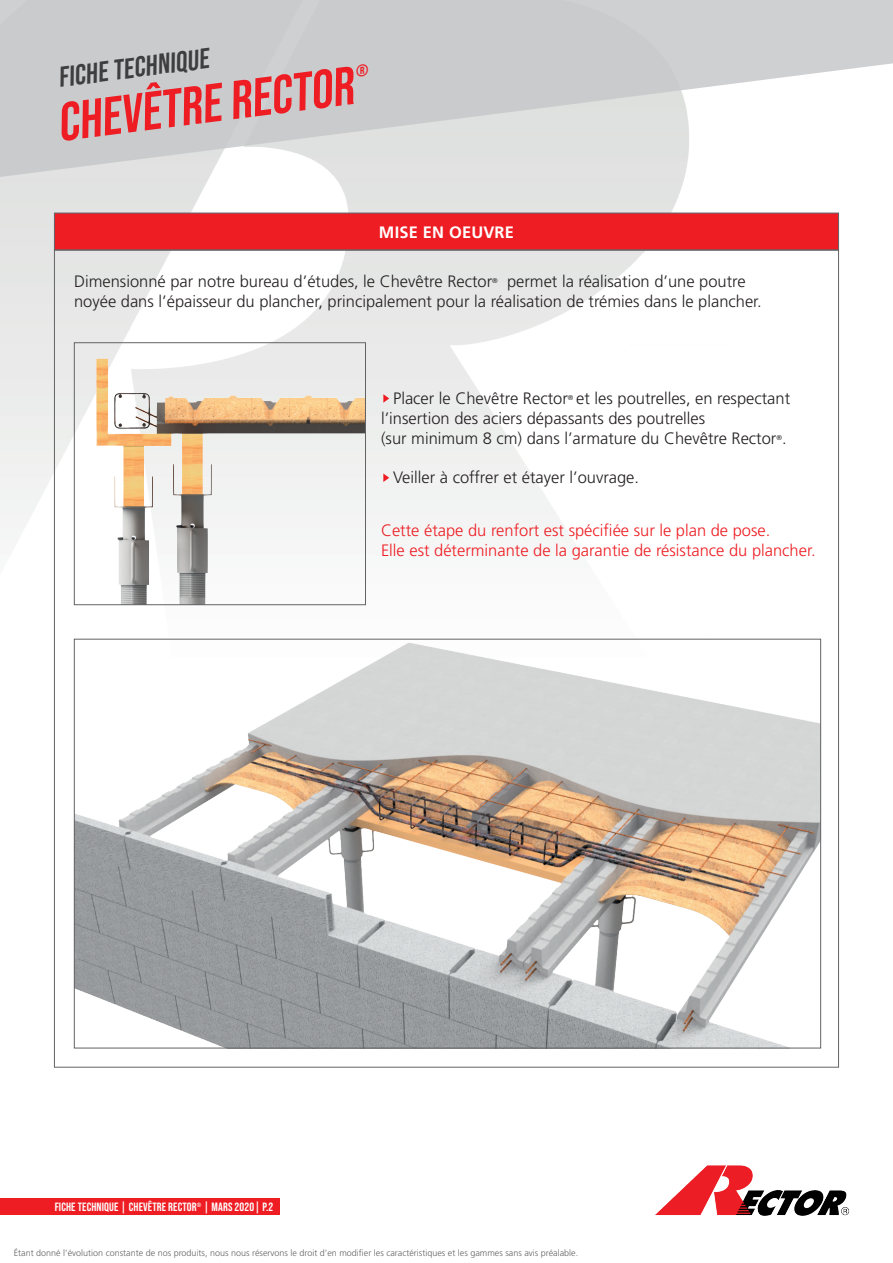
<style>
.page{position:relative;width:893px;height:1263px;background:#fff}
.page>*{position:absolute;margin:0;border:0;box-sizing:border-box;transform-origin:0 0}
.t1{font:54px "Bebas Neue";color:#ee1d23}
.t2{font:28.5px "Bebas Neue";color:#3e3e3f}
.t3{font:300 16.5px/19.8px "Frutiger LT Std";color:#231f20}
.t4{font:300 16.5px/19.8px "Frutiger LT Std";color:#ee1d23}
.t5{font:700 16.5px "Frutiger LT Std";letter-spacing:.01em;color:#fff}
.t6{font:12px "Bebas Neue";letter-spacing:.01em;color:#fff}
.t7{font:300 9px "Frutiger LT Std";color:#636366}
.t8{font:300 7.05px "Frutiger LT Std";color:#231f20}
</style>
<div class="page">
<svg style="left:0;top:0;width:893px;height:186px;fill:#cacbcd"></svg>
<div style="left:0;top:1199px;width:279px;height:16px;background:#ee1d23"></div>
<img style="left:655px;top:1165px;width:195px;height:51px">
<div style="left:54px;top:213px;width:785px;height:37px;background:#ee1d23;border:1px solid #636366"></div>
<img style="left:76px;top:346px;width:288px;height:257px">
<div style="left:74px;top:342px;width:292px;height:263px;border:1px solid #636366"></div>
<img style="left:76px;top:642px;width:743px;height:404px">
<svg style="left:383px;top:394px;width:6px;height:9px"></svg>
<svg style="left:383px;top:473px;width:6px;height:9px"></svg>
<svg style="left:356px;top:64px;width:12px;height:14px"></svg>
<h2 class="t2" style="left:56px;top:61px;width:153px;rotate:-7deg">FICHE TECHNIQUE</h2>
<h1 class="t1" style="left:54px;top:92px;width:299px;rotate:-7deg">CHEVÊTRE RECTOR</h1>
<p class="t5" style="left:379px;top:222px;width:137px">MISE EN OEUVRE</p>
<p class="t3" style="left:74px;top:271px;width:689px;text-indent:433px">permet la réalisation d’une poutre noyée dans l’épaisseur du plancher, principalement pour la réalisation de trémies dans le plancher.</p>
<p class="t3" style="left:74px;top:271px;width:420px">Dimensionné par notre bureau d’études, le Chevêtre Rector</p>
<p class="t8" style="left:492px;top:276px;width:7px">®</p>
<p class="t3" style="left:393px;top:389px;width:176px">Placer le Chevêtre Rector</p>
<p class="t8" style="left:568px;top:394px;width:7px">®</p>
<p class="t3" style="left:381px;top:389px;width:411px;text-indent:195px">et les poutrelles, en respectant l’insertion des aciers dépassants des poutrelles<br>(sur minimum 8 cm) dans l’armature du Chevêtre Rector .</p>
<p class="t8" style="left:776px;top:433px;width:7px">®</p>
<p class="t3" style="left:393px;top:468px;width:247px">Veiller à coffrer et étayer l’ouvrage.</p>
<p class="t4" style="left:381px;top:521px;width:436px">Cette étape du renfort est spécifiée sur le plan de pose.<br>Elle est déterminante de la garantie de résistance du plancher.</p>
<p class="t6" style="left:55px;top:1200px;width:220px">FICHE TECHNIQUE | CHEVÊTRE RECTOR<sup>®</sup> | MARS 2020| P.2</p>
<p class="t7" style="left:14px;top:1248px;width:566px">Étant donné l’évolution constante de nos produits, nous nous réservons le droit d’en modifier les caractéristiques et les gammes sans avis préalable.</p>
</div>
